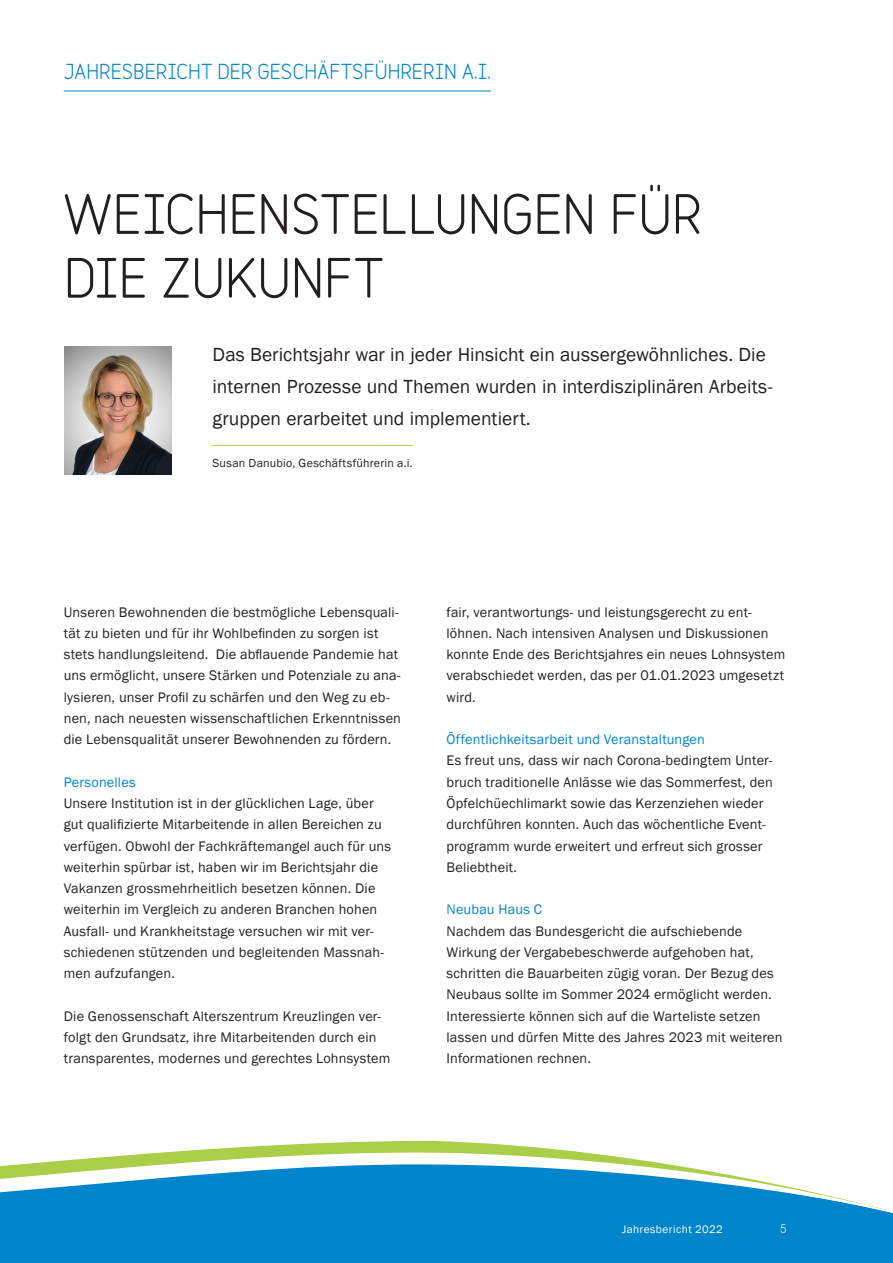
<style>
.page{position:relative;width:893px;height:1263px;background:#fff}
.page>*{position:absolute;margin:0;border:0;box-sizing:border-box;transform-origin:0 0}
.t1{font:700 51px/63.8px "Variable";color:#231f20}
.t2{font:19.5px/32px "Franklin Gothic";color:#231f20}
.t3{font:700 19.5px "Variable";letter-spacing:.005em;color:#0084ca}
.t4{font:14.25px/21.3px "Franklin Gothic";letter-spacing:.01em;color:#231f20}
.t5{font:14.25px "Franklin Gothic";letter-spacing:.01em;color:#0084ca}
.t6{font:12px "Franklin Gothic";letter-spacing:.02em;color:#231f20}
.t7{font:11.25px "Franklin Gothic";letter-spacing:.04em;color:#fff}
.t8{font:700 11.25px "Variable";color:#fff}
</style>
<div class="page">
<svg style="left:262px;top:1140px;width:257px;height:6px"></svg>
<div style="left:0;top:1223px;width:893px;height:40px;background:#0084ca"></div>
<svg style="left:0;top:1146px;width:893px;height:77px;fill:#0084ca"></svg>
<hr style="left:64px;top:91px;width:427px;height:1px;background:#0084ca">
<img style="left:65px;top:346px;width:106px;height:128px">
<hr style="left:213px;top:445px;width:200px;height:1px;background:#abce49">
<h2 class="t3" style="left:64px;top:60px;width:429px">JAHRESBERICHT DER GESCHÄFTSFÜHRERIN A.I.</h2>
<h1 class="t1" style="left:64px;top:182px;width:640px">WEICHENSTELLUNGEN FÜR<br>DIE ZUKUNFT</h1>
<h2 class="t2" style="left:213px;top:339px;width:561px">Das Berichtsjahr war in jeder Hinsicht ein aussergewöhnliches. Die internen Prozesse und Themen wurden in interdisziplinären Arbeits&shy;gruppen erarbeitet und implementiert.</h2>
<p class="t6" style="left:213px;top:456px;width:202px">Susan Danubio, Geschäftsführerin a.i.</p>
<p class="t4" style="left:64px;top:601px;width:339px">Unseren Bewohnenden die bestmögliche Lebensquali&shy;tät zu bieten und für ihr Wohlbefinden zu sorgen ist stets handlungsleitend. Die abflauende Pandemie hat uns ermöglicht, unsere Stärken und Potenziale zu ana&shy;lysieren, unser Profil zu schärfen und den Weg zu eb&shy;nen, nach neuesten wissenschaftlichen Erkenntnissen die Lebensqualität unserer Bewohnenden zu fördern.</p>
<p class="t5" style="left:64px;top:773px;width:74px">Personelles</p>
<p class="t4" style="left:64px;top:793px;width:329px">Unsere Institution ist in der glücklichen Lage, über gut qualifizierte Mitarbeitende in allen Bereichen zu verfügen. Obwohl der Fachkräftemangel auch für uns weiterhin spürbar ist, haben wir im Berichtsjahr die Vakanzen grossmehrheitlich besetzen können. Die weiterhin im Vergleich zu anderen Branchen hohen Ausfall- und Krankheitstage versuchen wir mit ver&shy;schiedenen stützenden und begleitenden Massnah&shy;men aufzufangen.</p>
<p class="t4" style="left:64px;top:1005px;width:328px">Die Genossenschaft Alterszentrum Kreuzlingen ver&shy;folgt den Grundsatz, ihre Mitarbeitenden durch ein transparentes, modernes und gerechtes Lohnsystem</p>
<p class="t4" style="left:446px;top:601px;width:340px">fair, verantwortungs- und leistungsgerecht zu ent&shy;löhnen. Nach intensiven Analysen und Diskussionen konnte Ende des Berichtsjahres ein neues Lohnsystem verabschiedet werden, das per 01.01.2023 umgesetzt wird.</p>
<p class="t5" style="left:446px;top:731px;width:260px">Öffentlichkeitsarbeit und Veranstaltungen</p>
<p class="t4" style="left:446px;top:750px;width:328px">Es freut uns, dass wir nach Corona-bedingtem Unter&shy;bruch traditionelle Anlässe wie das Sommerfest, den Öpfelchüechlimarkt sowie das Kerzenziehen wieder durchführen konnten. Auch das wöchentliche Event&shy;programm wurde erweitert und erfreut sich grosser Beliebtheit.</p>
<p class="t5" style="left:446px;top:901px;width:97px">Neubau Haus C</p>
<p class="t4" style="left:446px;top:920px;width:338px">Nachdem das Bundesgericht die aufschiebende Wirkung der Vergabebeschwerde aufgehoben hat, schritten die Bauarbeiten zügig voran. Der Bezug des Neubaus sollte im Sommer 2024 ermöglicht werden.<br>Interessierte können sich auf die Warteliste setzen lassen und dürfen Mitte des Jahres 2023 mit weiteren Informationen rechnen.</p>
<p class="t7" style="left:622px;top:1222px;width:102px">Jahresbericht 2022</p>
<p class="t8" style="left:780px;top:1222px;width:8px">5</p>
</div>
